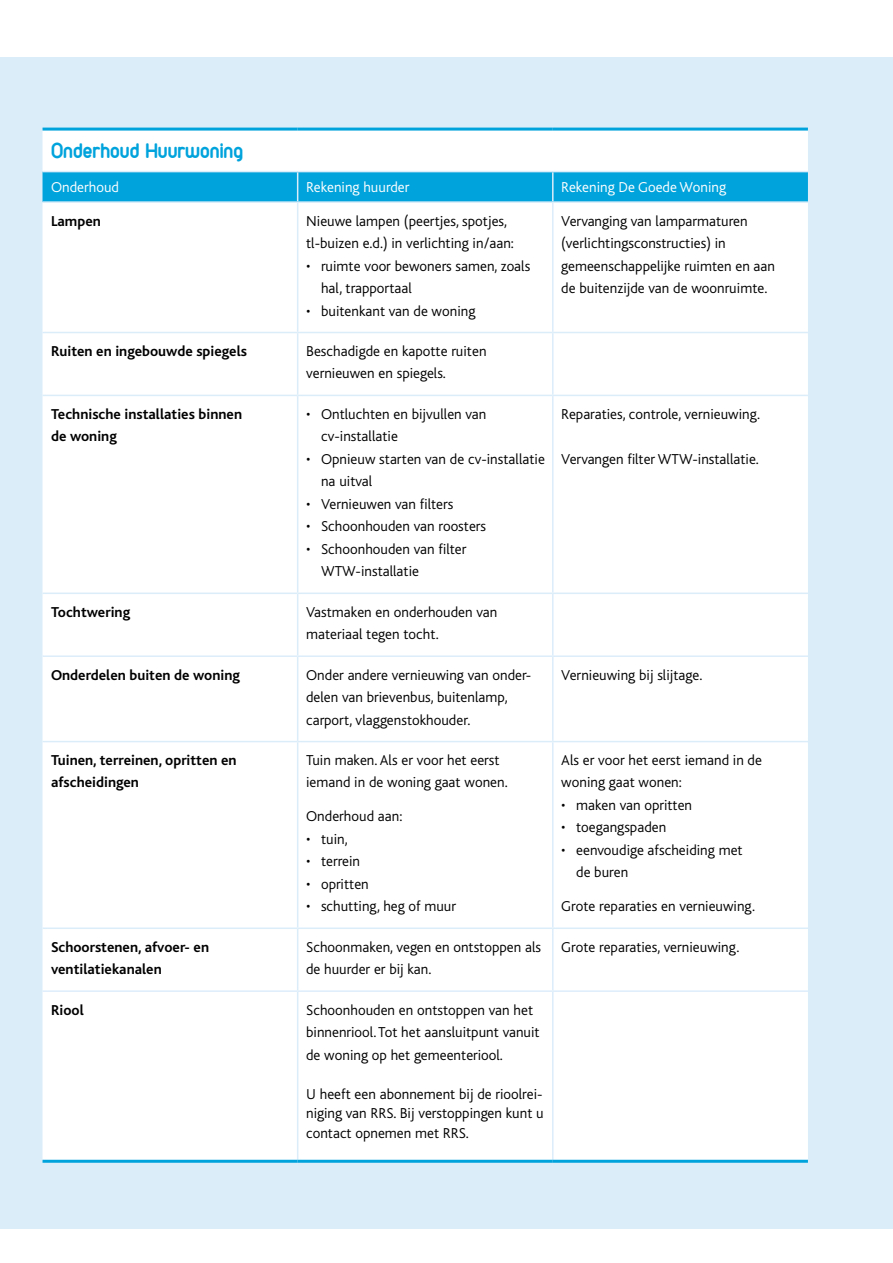
<style>
.page{position:relative;width:893px;height:1263px;background:#fff}
.page>*{position:absolute;margin:0;border:0;box-sizing:border-box;transform-origin:0 0}
.t1{font:700 22.5px "Duepuntozero";color:#00a3dc}
.t2{font:300 15px/22.5px "Bliss";color:#000}
.t3{font:700 15px/22.5px "Bliss";color:#000}
.t4{font:300 15px "Bliss";color:#fff}
</style>
<div class="page">
<div style="left:0;top:0;width:893px;height:1229px;background:#dcedfa"></div>
<div style="left:0;top:0;width:893px;height:57px;background:#fff"></div>
<div style="left:43px;top:131px;width:765px;height:1029px;background:#fff"></div>
<div style="left:43px;top:172px;width:765px;height:29px;background:#00a3dc"></div>
<hr style="left:552px;top:172px;width:2px;height:29px;background:#dcedfa">
<hr style="left:297px;top:203px;width:1px;height:129px;background:#dcedfa">
<hr style="left:552px;top:203px;width:2px;height:129px;background:#dcedfa">
<hr style="left:297px;top:333px;width:1px;height:62px;background:#dcedfa">
<hr style="left:552px;top:333px;width:2px;height:62px;background:#dcedfa">
<hr style="left:297px;top:396px;width:1px;height:196px;background:#dcedfa">
<hr style="left:552px;top:396px;width:2px;height:196px;background:#dcedfa">
<hr style="left:297px;top:594px;width:1px;height:61px;background:#dcedfa">
<hr style="left:552px;top:594px;width:2px;height:61px;background:#dcedfa">
<hr style="left:297px;top:657px;width:1px;height:84px;background:#dcedfa">
<hr style="left:552px;top:657px;width:2px;height:84px;background:#dcedfa">
<hr style="left:297px;top:742px;width:1px;height:185px;background:#dcedfa">
<hr style="left:552px;top:742px;width:2px;height:185px;background:#dcedfa">
<hr style="left:297px;top:929px;width:1px;height:61px;background:#dcedfa">
<hr style="left:552px;top:929px;width:2px;height:61px;background:#dcedfa">
<hr style="left:297px;top:992px;width:1px;height:168px;background:#dcedfa">
<hr style="left:552px;top:992px;width:2px;height:168px;background:#dcedfa">
<hr style="left:43px;top:201px;width:255px;height:2px;background:#dcedfa">
<hr style="left:298px;top:201px;width:255px;height:2px;background:#dcedfa">
<hr style="left:553px;top:201px;width:255px;height:2px;background:#dcedfa">
<hr style="left:43px;top:332px;width:255px;height:1px;background:#dcedfa">
<hr style="left:298px;top:332px;width:255px;height:1px;background:#dcedfa">
<hr style="left:553px;top:332px;width:255px;height:1px;background:#dcedfa">
<hr style="left:43px;top:395px;width:255px;height:1px;background:#dcedfa">
<hr style="left:298px;top:395px;width:255px;height:1px;background:#dcedfa">
<hr style="left:553px;top:395px;width:255px;height:1px;background:#dcedfa">
<hr style="left:43px;top:592px;width:255px;height:2px;background:#dcedfa">
<hr style="left:298px;top:592px;width:255px;height:2px;background:#dcedfa">
<hr style="left:553px;top:592px;width:255px;height:2px;background:#dcedfa">
<hr style="left:43px;top:655px;width:255px;height:2px;background:#dcedfa">
<hr style="left:298px;top:655px;width:255px;height:2px;background:#dcedfa">
<hr style="left:553px;top:655px;width:255px;height:2px;background:#dcedfa">
<hr style="left:43px;top:741px;width:255px;height:1px;background:#dcedfa">
<hr style="left:298px;top:741px;width:255px;height:1px;background:#dcedfa">
<hr style="left:553px;top:741px;width:255px;height:1px;background:#dcedfa">
<hr style="left:43px;top:927px;width:255px;height:2px;background:#dcedfa">
<hr style="left:298px;top:927px;width:255px;height:2px;background:#dcedfa">
<hr style="left:553px;top:927px;width:255px;height:2px;background:#dcedfa">
<hr style="left:43px;top:990px;width:255px;height:2px;background:#dcedfa">
<hr style="left:298px;top:990px;width:255px;height:2px;background:#dcedfa">
<hr style="left:553px;top:990px;width:255px;height:2px;background:#dcedfa">
<hr style="left:43px;top:128px;width:255px;height:3px;background:#00a3dc">
<hr style="left:298px;top:128px;width:255px;height:3px;background:#00a3dc">
<hr style="left:553px;top:128px;width:255px;height:3px;background:#00a3dc">
<hr style="left:43px;top:171px;width:255px;height:1px;background:#dcedfa">
<hr style="left:298px;top:171px;width:255px;height:1px;background:#dcedfa">
<hr style="left:553px;top:171px;width:255px;height:1px;background:#dcedfa">
<hr style="left:43px;top:1160px;width:255px;height:3px;background:#00a3dc">
<hr style="left:298px;top:1160px;width:255px;height:3px;background:#00a3dc">
<hr style="left:553px;top:1160px;width:255px;height:3px;background:#00a3dc">
<h1 class="t1" style="left:51px;top:138px;width:194px">Onderhoud Huurwoning</h1>
<p class="t4" style="left:51px;top:179px;width:70px">Onderhoud</p>
<p class="t4" style="left:306px;top:179px;width:105px">Rekening huurder</p>
<p class="t4" style="left:561px;top:179px;width:166px">Rekening De Goede Woning</p>
<p class="t3" style="left:51px;top:210px;width:51px">Lampen</p>
<p class="t2" style="left:306px;top:210px;width:209px">Nieuwe lampen (peertjes, spotjes, tl-buizen e.d.) in verlichting in/aan:</p>
<p class="t2" style="left:321px;top:255px;width:211px;text-indent:-15px">• ruimte voor bewoners samen, zoals hal, trapportaal</p>
<p class="t2" style="left:306px;top:300px;width:171px">• buitenkant van de woning</p>
<p class="t2" style="left:561px;top:210px;width:215px">Vervanging van lamparmaturen (verlichtingsconstructies) in gemeenschappelijke ruimten en aan de buitenzijde van de woonruimte.</p>
<p class="t3" style="left:51px;top:340px;width:198px">Ruiten en ingebouwde spiegels</p>
<p class="t2" style="left:306px;top:340px;width:182px">Beschadigde en kapotte ruiten vernieuwen en spiegels.</p>
<p class="t3" style="left:51px;top:403px;width:193px">Technische installaties binnen de woning</p>
<p class="t2" style="left:321px;top:403px;width:167px;text-indent:-15px">• Ontluchten en bijvullen van cv-installatie</p>
<p class="t2" style="left:321px;top:448px;width:225px;text-indent:-15px">• Opnieuw starten van de cv-installatie na uitval</p>
<p class="t2" style="left:306px;top:493px;width:149px">• Vernieuwen van filters</p>
<p class="t2" style="left:306px;top:515px;width:181px">• Schoonhouden van roosters</p>
<p class="t2" style="left:321px;top:538px;width:147px;text-indent:-15px">• Schoonhouden van filter<br>WTW-installatie</p>
<p class="t2" style="left:561px;top:403px;width:200px">Reparaties, controle, vernieuwing.</p>
<p class="t2" style="left:561px;top:448px;width:199px">Vervangen filter WTW-installatie.</p>
<p class="t3" style="left:51px;top:601px;width:81px">Tochtwering</p>
<p class="t2" style="left:306px;top:601px;width:193px">Vastmaken en onderhouden van materiaal tegen tocht.</p>
<p class="t3" style="left:51px;top:664px;width:191px">Onderdelen buiten de woning</p>
<p class="t2" style="left:306px;top:664px;width:225px">Onder andere vernieuwing van onder&shy;delen van brievenbus, buitenlamp, carport, vlaggenstokhouder.</p>
<p class="t2" style="left:561px;top:664px;width:142px">Vernieuwing bij slijtage.</p>
<p class="t3" style="left:51px;top:749px;width:187px">Tuinen, terreinen, opritten en afscheidingen</p>
<p class="t2" style="left:306px;top:749px;width:203px">Tuin maken. Als er voor het eerst iemand in de woning gaat wonen.</p>
<p class="t2" style="left:306px;top:805px;width:98px">Onderhoud aan:</p>
<p class="t2" style="left:306px;top:828px;width:43px">• tuin,</p>
<p class="t2" style="left:306px;top:850px;width:56px">• terrein</p>
<p class="t2" style="left:306px;top:873px;width:64px">• opritten</p>
<p class="t2" style="left:306px;top:895px;width:151px">• schutting, heg of muur</p>
<p class="t2" style="left:561px;top:749px;width:202px">Als er voor het eerst iemand in de woning gaat wonen:</p>
<p class="t2" style="left:561px;top:794px;width:132px">• maken van opritten</p>
<p class="t2" style="left:561px;top:816px;width:106px">• toegangspaden</p>
<p class="t2" style="left:576px;top:839px;width:168px;text-indent:-15px">• eenvoudige afscheiding met de buren</p>
<p class="t2" style="left:561px;top:895px;width:195px">Grote reparaties en vernieuwing.</p>
<p class="t3" style="left:51px;top:936px;width:160px">Schoorstenen, afvoer- en ventilatiekanalen</p>
<p class="t2" style="left:306px;top:936px;width:236px">Schoonmaken, vegen en ontstoppen als de huurder er bij kan.</p>
<p class="t2" style="left:561px;top:936px;width:180px">Grote reparaties, vernieuwing.</p>
<p class="t3" style="left:51px;top:999px;width:34px">Riool</p>
<p class="t2" style="left:306px;top:999px;width:235px">Schoonhouden en ontstoppen van het binnenriool. Tot het aansluitpunt vanuit de woning op het gemeenteriool.</p>
<p class="t2" style="left:306px;top:1084px;width:239px;line-height:19.5px;text-align:justify">U heeft een abonnement bij de rioolrei&shy;niging van RRS. Bij verstoppingen kunt u contact opnemen met RRS.</p>
</div>
